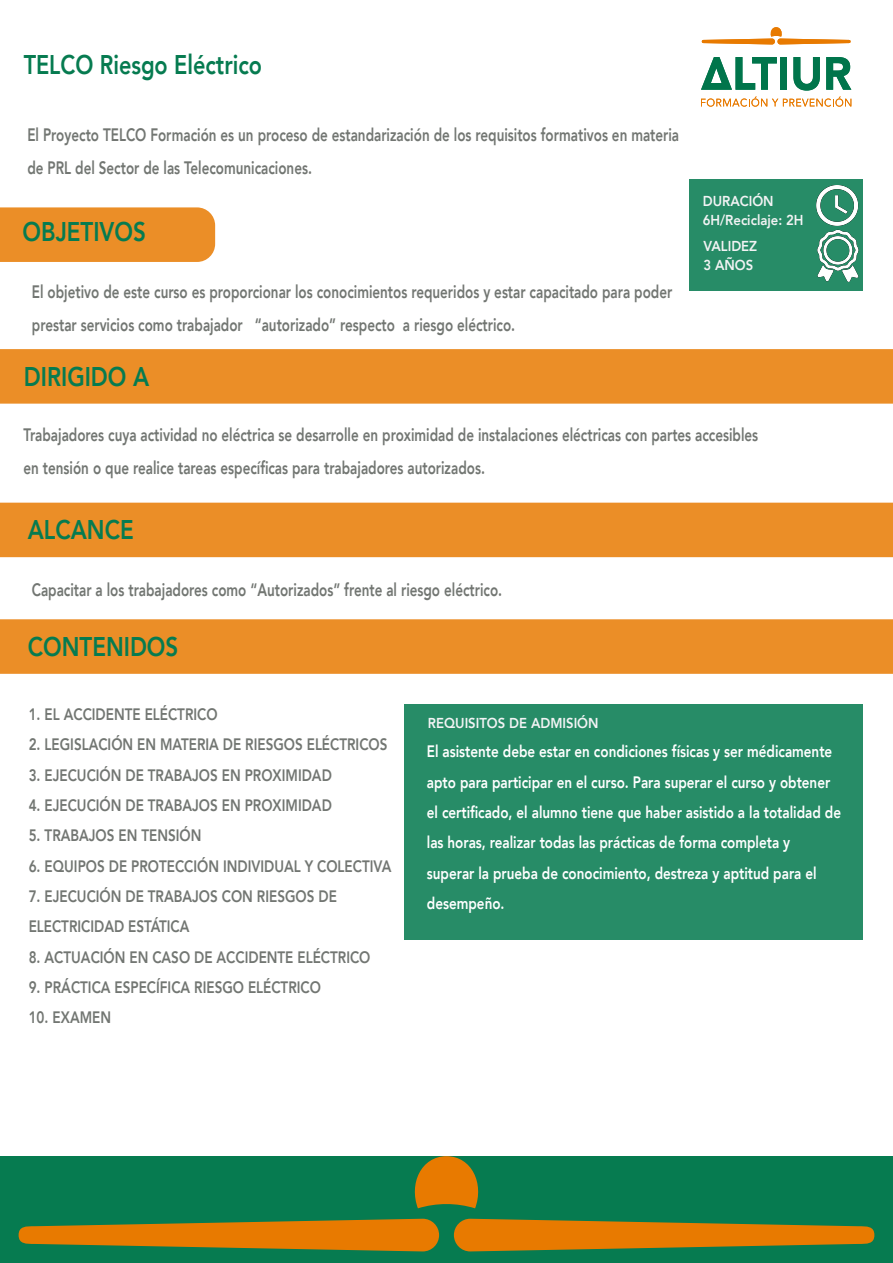
<style>
.page{position:relative;width:893px;height:1263px;background:#fff}
.page>*{position:absolute;margin:0;border:0;box-sizing:border-box;transform-origin:0 0}
.t1{font:800 27px "Avenir";color:#067b50;scale:.83 1}
.t2{font:800 27px "Avenir";color:#067b50;scale:.8 1}
.t3{font:800 18px/33px "Avenir";color:#727672;scale:.75 1}
.t4{font:800 16.5px/30.3px "Avenir";color:#727672;scale:.81 1}
.t5{font:800 16.5px/30.3px "Avenir";color:#fff;scale:.81 1}
.t6{font:800 14.4px/19.2px "Avenir";color:#f2f3f4;scale:.91 1}
</style>
<div class="page">
<div style="left:0;top:1156px;width:893px;height:107px;background:#067b50"></div>
<svg style="left:701px;top:97px;width:150px;height:10px"></svg>
<div style="left:780px;top:57px;width:7px;height:33px;background:#00754b"></div>
<svg style="left:793px;top:57px;width:27px;height:34px"></svg>
<svg style="left:826px;top:57px;width:25px;height:33px"></svg>
<svg style="left:701px;top:57px;width:76px;height:33px"></svg>
<svg style="left:702px;top:27px;width:149px;height:17px"></svg>
<svg style="left:414px;top:1156px;width:65px;height:52px"></svg>
<svg style="left:19px;top:1219px;width:420px;height:32px"></svg>
<svg style="left:454px;top:1219px;width:420px;height:32px"></svg>
<div style="left:0;top:207px;width:215px;height:55px;background:#eb8e27"></div>
<div style="left:0;top:619px;width:893px;height:55px;background:#eb8e27"></div>
<div style="left:689px;top:179px;width:174px;height:112px;background:#278c67"></div>
<div style="left:0;top:349px;width:893px;height:55px;background:#eb8e27"></div>
<div style="left:404px;top:704px;width:459px;height:235px;background:#278c67"></div>
<img style="left:816px;top:185px;width:43px;height:39px">
<img style="left:817px;top:224px;width:42px;height:58px">
<div style="left:0;top:503px;width:893px;height:54px;background:#eb8e27"></div>
<h1 class="t2" style="left:24px;top:44px;width:299px">TELCO Riesgo Eléctrico</h1>
<p class="t3" style="left:27px;top:118px;width:870px">El Proyecto TELCO Formación es un proceso de estandarización de los requisitos formativos en materia de PRL del Sector de las Telecomunicaciones.</p>
<h1 class="t1" style="left:23px;top:210px;width:150px">OBJETIVOS</h1>
<p class="t3" style="left:32px;top:276px;width:855px">El objetivo de este curso es proporcionar los conocimientos requeridos y estar capacitado para poder prestar servicios como trabajador “autorizado” respecto a riesgo eléctrico.</p>
<h1 class="t1" style="left:24px;top:355px;width:153px">DIRIGIDO A</h1>
<p class="t6" style="left:703px;top:191px;width:112px">DURACIÓN<br>6H/Reciclaje: 2H</p>
<p class="t6" style="left:703px;top:236px;width:61px">VALIDEZ<br>3 AÑOS</p>
<p class="t3" style="left:24px;top:418px;width:981px">Trabajadores cuya actividad no eléctrica se desarrolle en proximidad de instalaciones eléctricas con partes accesibles en tensión o que realice tareas específicas para trabajadores autorizados.</p>
<h1 class="t1" style="left:28px;top:508px;width:129px">ALCANCE</h1>
<p class="t3" style="left:32px;top:573px;width:629px">Capacitar a los trabajadores como “Autorizados” frente al riesgo eléctrico.</p>
<h1 class="t1" style="left:28px;top:626px;width:183px">CONTENIDOS</h1>
<p class="t4" style="left:29px;top:699px;width:235px">1. EL ACCIDENTE ELÉCTRICO</p>
<p class="t4" style="left:29px;top:729px;width:444px">2. LEGISLACIÓN EN MATERIA DE RIESGOS ELÉCTRICOS</p>
<p class="t4" style="left:29px;top:760px;width:376px">3. EJECUCIÓN DE TRABAJOS EN PROXIMIDAD</p>
<p class="t4" style="left:29px;top:790px;width:376px">4. EJECUCIÓN DE TRABAJOS EN PROXIMIDAD</p>
<p class="t4" style="left:29px;top:820px;width:215px">5. TRABAJOS EN TENSIÓN</p>
<p class="t4" style="left:29px;top:851px;width:449px">6. EQUIPOS DE PROTECCIÓN INDIVIDUAL Y COLECTIVA</p>
<p class="t4" style="left:29px;top:881px;width:382px">7. EJECUCIÓN DE TRABAJOS CON RIESGOS DE<br>ELECTRICIDAD ESTÁTICA</p>
<p class="t4" style="left:29px;top:942px;width:423px">8. ACTUACIÓN EN CASO DE ACCIDENTE ELÉCTRICO</p>
<p class="t4" style="left:29px;top:972px;width:362px">9. PRÁCTICA ESPECÍFICA RIESGO ELÉCTRICO</p>
<p class="t4" style="left:29px;top:1002px;width:103px">10. EXAMEN</p>
<p class="t6" style="left:428px;top:713px;width:189px">REQUISITOS DE ADMISIÓN</p>
<p class="t5" style="left:427px;top:736px;width:513px">El asistente debe estar en condiciones físicas y ser médicamente apto para participar en el curso. Para superar el curso y obtener el certificado, el alumno tiene que haber asistido a la totalidad de las horas, realizar todas las prácticas de forma completa y superar la prueba de conocimiento, destreza y aptitud para el desempeño.</p>
</div>
